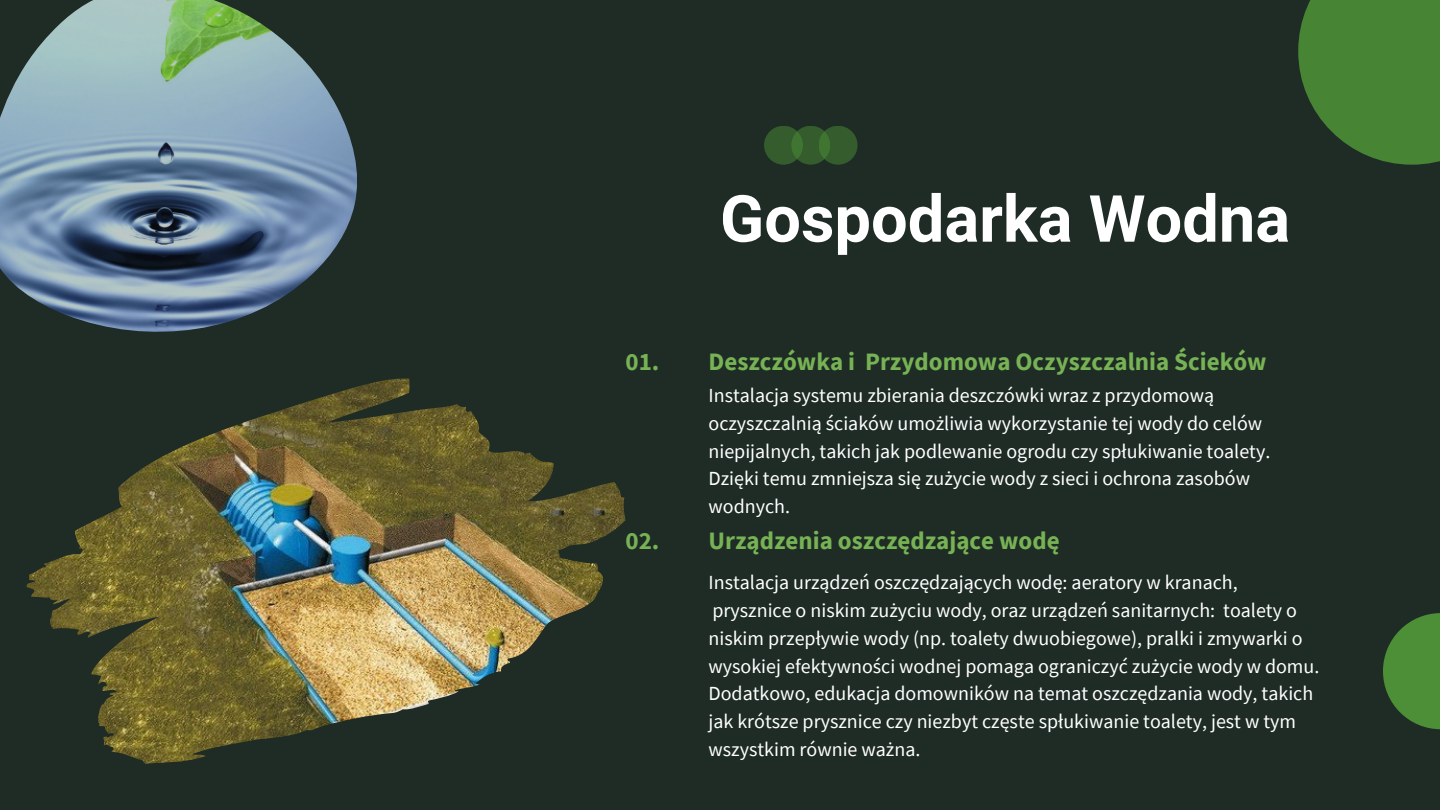
<style>
.page{position:relative;width:1440px;height:810px;background:#1e2c25}
.page>*{position:absolute;margin:0;border:0;box-sizing:border-box;transform-origin:0 0}
.t1{font:700 65px "Roboto";color:#fff}
.t2{font:700 25px "Source Sans Pro";color:#77b255}
.t3{font:20px/27.8px "Source Sans Pro";color:#fff}
</style>
<div class="page">
<svg style="left:1383px;top:613px;width:57px;height:116px"></svg>
<svg style="left:1298px;top:0;width:142px;height:165px;background:#417832"></svg>
<div style="left:764px;top:126px;width:39px;height:39px;background:#345c2d;border-radius:50%"></div>
<svg style="left:791px;top:126px;width:39px;height:39px"></svg>
<div style="left:819px;top:126px;width:39px;height:39px;background:linear-gradient(to right,#3c6f30,#30522b);border-radius:50%"></div>
<img style="left:27px;top:379px;width:598px;height:385px">
<img style="left:0;top:0;width:357px;height:332px">
<p class="t2" style="left:626px;top:345px;width:35px">01.</p>
<p class="t2" style="left:626px;top:525px;width:35px">02.</p>
<p class="t1" style="left:720px;top:181px;width:572px">Gospodarka Wodna</p>
<p class="t2" style="left:709px;top:345px;width:560px">Deszczówka i Przydomowa Oczyszczalnia Ścieków</p>
<p class="t3" style="left:709px;top:381px;width:563px">Instalacja systemu zbierania deszczówki wraz z przydomową oczyszczalnią ściaków umożliwia wykorzystanie tej wody do celów niepijalnych, takich jak podlewanie ogrodu czy spłukiwanie toalety.<br>Dzięki temu zmniejsza się zużycie wody z sieci i ochrona zasobów wodnych.</p>
<p class="t2" style="left:709px;top:525px;width:353px">Urządzenia oszczędzające wodę</p>
<p class="t3" style="left:709px;top:568px;width:612px">Instalacja urządzeń oszczędzających wodę: aeratory w kranach, prysznice o niskim zużyciu wody, oraz urządzeń sanitarnych: toalety o niskim przepływie wody (np. toalety dwuobiegowe), pralki i zmywarki o wysokiej efektywności wodnej pomaga ograniczyć zużycie wody w domu.<br>Dodatkowo, edukacja domowników na temat oszczędzania wody, takich jak krótsze prysznice czy niezbyt częste spłukiwanie toalety, jest w tym wszystkim równie ważna.</p>
</div>
